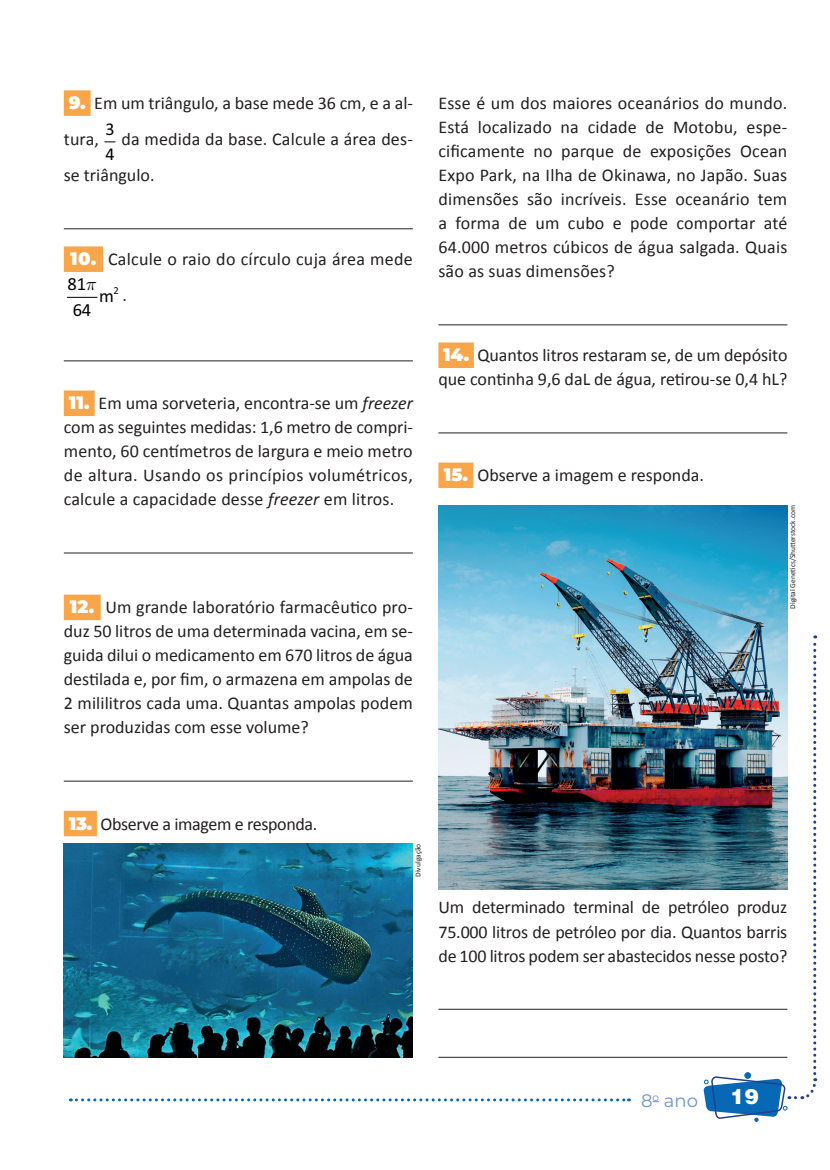
<style>
.page{position:relative;width:830px;height:1170px;background:#fff}
.page>*{position:absolute;margin:0;border:0;box-sizing:border-box;transform-origin:0 0}
.t1{font:900 21px "Helvetica";color:#fff}
.t2{font:18.45px/26.1px "Calibri";color:#000}
.ENUNCIADO{font:18px/24px "Calibri";color:#231f20}
.TEXTO_sem_recuo{font:18px/24px "Calibri";letter-spacing:-.01em;color:#231f20;text-align:justify}
.ENUNCIADO-2{font:18px "Calibri";letter-spacing:-.02em;color:#231f20}
.t3{font:18px "Montserrat";color:#6b93cc}
.t4{font:18px/25.3px "Calibri";color:#000}
.t5{font:10.65px "Calibri";color:#000}
.CREDITOS{font:7.5px "Calibri";color:#231f20}
.s1{font-family:"Montserrat";font-weight:900;color:#fff}
.s2{font-style:italic}
</style>
<div class="page">
<svg style="left:744px;top:1071px;width:6px;height:7px"></svg>
<svg style="left:70px;top:1098px;width:559px;height:3px"></svg>
<svg style="left:703px;top:1075px;width:86px;height:46px"></svg>
<svg style="left:795px;top:635px;width:22px;height:464px"></svg>
<div style="left:64px;top:90px;width:27px;height:26px;background:#f9a64a"></div>
<hr style="left:64px;top:228px;width:348px;height:1px;background:#231f20">
<div style="left:64px;top:246px;width:39px;height:26px;background:#f9a64a"></div>
<hr style="left:67px;top:297px;width:30px;height:1px;background:#000">
<hr style="left:64px;top:360px;width:348px;height:1px;background:#231f20">
<div style="left:64px;top:390px;width:31px;height:26px;background:#f9a64a"></div>
<hr style="left:64px;top:552px;width:348px;height:1px;background:#231f20">
<div style="left:64px;top:594px;width:37px;height:26px;background:#f9a64a"></div>
<hr style="left:64px;top:780px;width:348px;height:1px;background:#231f20">
<div style="left:438px;top:342px;width:35px;height:26px;background:#f9a64a"></div>
<hr style="left:438px;top:432px;width:349px;height:1px;background:#231f20">
<img style="left:64px;top:843px;width:348px;height:214px">
<div style="left:64px;top:810px;width:33px;height:26px;background:#f9a64a"></div>
<hr style="left:438px;top:324px;width:349px;height:1px;background:#231f20">
<img style="left:438px;top:505px;width:349px;height:384px">
<div style="left:438px;top:462px;width:35px;height:26px;background:#f9a64a"></div>
<hr style="left:438px;top:1008px;width:349px;height:1px;background:#231f20">
<hr style="left:438px;top:1056px;width:349px;height:1px;background:#231f20">
<p class="ENUNCIADO" style="left:64px;top:84px;width:350px;line-height:36px"><span class="s1">9.</span> Em um triângulo, a base mede 36 cm, e a al&shy;tura,</p>
<p class="t4" style="left:105px;top:115px;width:11px">3<br>4</p>
<p class="ENUNCIADO" style="left:64px;top:120px;width:350px;line-height:36px;text-indent:58px">da medida da base. Calcule a área des&shy;se triângulo.</p>
<p class="ENUNCIADO" style="left:70px;top:246px;width:344px"><span class="s1">10.</span> Calcule o raio do círculo cuja área mede</p>
<p class="t2" style="left:67px;top:270px;width:25px">81<br>64</p>
<p class="t5" style="left:113px;top:283px;width:7px">2</p>
<p class="t2" style="left:99px;top:282px;width:16px">m</p>
<p class="ENUNCIADO" style="left:122px;top:282px;width:6px">.</p>
<p class="ENUNCIADO" style="left:64px;top:390px;width:350px;text-align:justify"><span class="s1">11.</span> Em uma sorveteria, encontra-se um <span class="s2">freezer </span>com as seguintes medidas: 1,6 metro de compri&shy;mento, 60 centímetros de largura e meio metro de altura. Usando os princípios volumétricos, calcule a capacidade desse <span class="s2">freezer</span> em litros.</p>
<p class="ENUNCIADO" style="left:64px;top:594px;width:350px;text-align:justify;text-indent:6px"><span class="s1">12.</span> Um grande laboratório farmacêutico pro&shy;duz 50 litros de uma determinada vacina, em se&shy;guida dilui o medicamento em 670 litros de água destilada e, por fim, o armazena em ampolas de 2 mililitros cada uma. Quantas ampolas podem ser produzidas com esse volume?</p>
<p class="TEXTO_sem_recuo" style="left:438px;top:90px;width:350px">Esse é um dos maiores oceanários do mundo.<br>Está localizado na cidade de Motobu, espe&shy;cificamente no parque de exposições Ocean Expo Park, na Ilha de Okinawa, no Japão. Suas dimensões são incríveis. Esse oceanário tem a forma de um cubo e pode comportar até 64.000 metros cúbicos de água salgada. Quais são as suas dimensões?</p>
<p class="ENUNCIADO" style="left:438px;top:342px;width:350px"><span class="s1">14.</span> Quantos litros restaram se, de um depósito que continha 9,6 daL de água, retirou-se 0,4 hL?</p>
<p class="ENUNCIADO" style="left:443px;top:462px;width:261px"><span class="s1">15.</span> Observe a imagem e responda.</p>
<p class="CREDITOS" style="left:787px;top:608px;width:105px;rotate:-90deg">Digital Genetics/Shutterstock.com</p>
<p class="ENUNCIADO-2" style="left:69px;top:812px;width:250px"><span class="s1">13.</span> Observe a imagem e responda.</p>
<p class="CREDITOS" style="left:413px;top:876px;width:35px;rotate:-90deg">Divulgação</p>
<p class="TEXTO_sem_recuo" style="left:438px;top:894px;width:350px">Um determinado terminal de petróleo produz 75.000 litros de petróleo por dia. Quantos barris de 100 litros podem ser abastecidos nesse posto?</p>
<p class="t3" style="left:640px;top:1087px;width:58px">8<sup>o</sup> ano</p>
<p class="t1" style="left:730px;top:1082px;width:30px">19</p>
</div>
